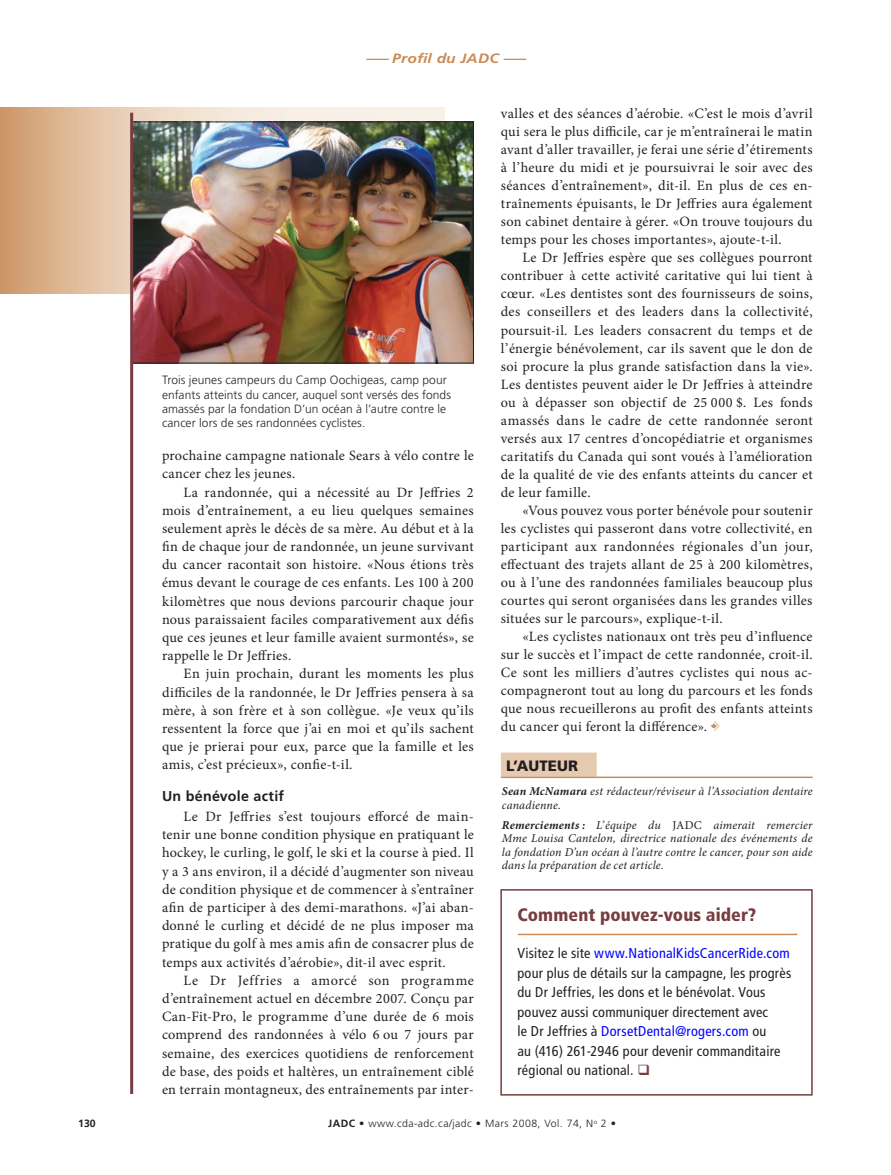
<style>
.page{position:relative;width:891px;height:1175px;background:#fff}
.page>*{position:absolute;margin:0;border:0;box-sizing:border-box;transform-origin:0 0}
._2-body_frutiger{font:900 condensed 18px "Frutiger LT Std";letter-spacing:.005em;color:#773d40}
._1_-_THE_AUTHOR__hea{font:900 15px "Frutiger LT Std";letter-spacing:.01em;color:#231f20}
._1-body_minion_fr{font:14.25px/18px "Minion Pro";letter-spacing:.015em;color:#231f20;text-align:justify}
._2-body_frutiger-2{font:condensed 14.25px/19.5px "Frutiger LT Std";letter-spacing:.015em;color:#231f20}
._1_-Subheads{font:700 14.25px "Frutiger LT Std";letter-spacing:.015em;color:#231f20}
.t1{font:italic 700 13.5px "Frutiger LT Std";letter-spacing:.015em;color:#c98c58;scale:1.15 1}
._1_-Author_info_blur{font:italic 12px/13.5px "Minion Pro";letter-spacing:.015em;color:#231f20}
._1_-captions{font:300 12px/14.4px "Frutiger LT Std";letter-spacing:.005em;color:#262324}
.t2{font:300 10.5px "Frutiger LT Std";letter-spacing:.04em;color:#231f20}
.t3{font:700 10.5px "Frutiger LT Std";color:#231f20}
.s1{font-family:"CDA";color:#c98c58}
.s2{font-weight:700}
.s3{font-style:normal}
.s4{color:#00f}
.s5{color:#773d40}
</style>
<div class="page">
<svg style="left:0;top:107px;width:445px;height:186px;background:#debc9d"></svg>
<img style="left:134px;top:124px;width:338px;height:237px">
<div style="left:132px;top:122px;width:342px;height:241px;border:1px solid #231f20"></div>
<div style="left:500px;top:889px;width:313px;height:206px;border:2px solid #773d40"></div>
<hr style="left:518px;top:933px;width:279px;height:2px;background:#c98c58">
<div style="left:501px;top:752px;width:96px;height:24px;background:#e6caaf"></div>
<hr style="left:501px;top:776px;width:312px;height:2px;background:#c98c58">
<hr style="left:130px;top:113px;width:3px;height:981px;background:#773d40">
<p class="t1" style="left:366px;top:51px;width:141px">––– Profil du JADC –––</p>
<p class="_1_-captions" style="left:162px;top:373px;width:291px">Trois jeunes campeurs du Camp Oochigeas, camp pour enfants atteints du cancer, auquel sont versés des fonds amassés par la fondation D’un océan à l’autre contre le cancer lors de ses randonnées cyclistes.</p>
<p class="_1-body_minion_fr" style="left:162px;top:446px;width:313px">prochaine campagne nationale Sears à vélo contre le cancer chez les jeunes.</p>
<p class="_1-body_minion_fr" style="left:162px;top:483px;width:313px;text-indent:22px">La randonnée, qui a nécessité au Dr Jeffries 2 mois d’entraînement, a eu lieu quelques semaines seulement après le décès de sa mère. Au début et à la fin de chaque jour de randonnée, un jeune survivant du cancer racontait son histoire. «Nous étions très émus devant le courage de ces enfants. Les 100 à 200 kilomètres que nous devions parcourir chaque jour nous paraissaient faciles comparativement aux défis que ces jeunes et leur famille avaient surmontés», se rappelle le Dr Jeffries.</p>
<p class="_1-body_minion_fr" style="left:162px;top:665px;width:313px;text-indent:22px">En juin prochain, durant les moments les plus difficiles de la randonnée, le Dr Jeffries pensera à sa mère, à son frère et à son collègue. «Je veux qu’ils ressentent la force que j’ai en moi et qu’ils sachent que je prierai pour eux, parce que la famille et les amis, c’est précieux», confie-t-il.</p>
<p class="_1_-Subheads" style="left:162px;top:788px;width:124px">Un bénévole actif</p>
<p class="_1-body_minion_fr" style="left:162px;top:807px;width:313px;text-indent:22px">Le Dr Jeffries s’est toujours efforcé de main&shy;tenir une bonne condition physique en pratiquant le hockey, le curling, le golf, le ski et la course à pied. Il y a 3 ans environ, il a décidé d’augmenter son niveau de condition physique et de commencer à s’entraîner afin de participer à des demi-marathons. «J’ai aban&shy;donné le curling et décidé de ne plus imposer ma pratique du golf à mes amis afin de consacrer plus de temps aux activités d’aérobie», dit-il avec esprit.</p>
<p class="_1-body_minion_fr" style="left:162px;top:971px;width:313px;text-indent:22px">Le Dr Jeffries a amorcé son programme d’entraînement actuel en décembre 2007. Conçu par Can-Fit-Pro, le programme d’une durée de 6 mois comprend des randonnées à vélo 6 ou 7 jours par semaine, des exercices quotidiens de renforcement de base, des poids et haltères, un entraînement ciblé en terrain montagneux, des entraînements par inter-</p>
<p class="_1-body_minion_fr" style="left:501px;top:105px;width:313px">valles et des séances d’aérobie. «C’est le mois d’avril qui sera le plus difficile, car je m’entraînerai le matin avant d’aller travailler, je ferai une série d’étirements à l’heure du midi et je poursuivrai le soir avec des séances d’entraînement», dit-il. En plus de ces en&shy;traînements épuisants, le Dr Jeffries aura également son cabinet dentaire à gérer. «On trouve toujours du temps pour les choses importantes», ajoute-t-il.</p>
<p class="_1-body_minion_fr" style="left:501px;top:249px;width:313px;text-indent:22px">Le Dr Jeffries espère que ses collègues pourront contribuer à cette activité caritative qui lui tient à cœur. «Les dentistes sont des fournisseurs de soins, des conseillers et des leaders dans la collectivité, poursuit-il. Les leaders consacrent du temps et de l’énergie bénévolement, car ils savent que le don de soi procure la plus grande satisfaction dans la vie».<br>Les dentistes peuvent aider le Dr Jeffries à atteindre ou à dépasser son objectif de 25 000 $. Les fonds amassés dans le cadre de cette randonnée seront versés aux 17 centres d’oncopédiatrie et organismes caritatifs du Canada qui sont voués à l’amélioration de la qualité de vie des enfants atteints du cancer et de leur famille.</p>
<p class="_1-body_minion_fr" style="left:501px;top:501px;width:313px;text-indent:22px">«Vous pouvez vous porter bénévole pour soutenir les cyclistes qui passeront dans votre collectivité, en participant aux randonnées régionales d’un jour, effectuant des trajets allant de 25 à 200 kilomètres, ou à l’une des randonnées familiales beaucoup plus courtes qui seront organisées dans les grandes villes situées sur le parcours», explique-t-il.</p>
<p class="_1-body_minion_fr" style="left:501px;top:627px;width:313px;text-indent:22px">«Les cyclistes nationaux ont très peu d’influence sur le succès et l’impact de cette randonnée, croit-il.<br>Ce sont les milliers d’autres cyclistes qui nous ac&shy;compagneront tout au long du parcours et les fonds que nous recueillerons au profit des enfants atteints du cancer qui feront la différence». <span class="s1">a</span></p>
<p class="_1_-_THE_AUTHOR__hea" style="left:506px;top:757px;width:74px">L’AUTEUR</p>
<p class="_1_-Author_info_blur" style="left:502px;top:785px;width:312px"><span class="s2">Sean McNamara</span> est rédacteur/réviseur à l’Association dentaire canadienne.</p>
<p class="_1_-Author_info_blur" style="left:502px;top:818px;width:312px;text-align:justify"><span class="s2">Remerciements :</span> L’équipe du <span class="s3">JADC</span> aimerait remercier Mme Louisa Cantelon, directrice nationale des événements de la fondation D’un océan à l’autre contre le cancer, pour son aide dans la préparation de cet article.</p>
<p class="_2-body_frutiger" style="left:518px;top:903px;width:240px">Comment pouvez-vous aider?</p>
<p class="_2-body_frutiger-2" style="left:518px;top:943px;width:275px">Visitez le site <span class="s4">www.NationalKidsCancerRide.com </span>pour plus de détails sur la campagne, les progrès du Dr Jeffries, les dons et le bénévolat. Vous pouvez aussi communiquer directement avec<br>le Dr Jeffries à <span class="s4">DorsetDental@rogers.com</span> ou<br>au (416) 261-2946 pour devenir commanditaire régional ou national. <span class="s5">❑</span></p>
<p class="t3" style="left:78px;top:1117px;width:19px">130</p>
<p class="t2" style="left:328px;top:1117px;width:289px"><span class="s2">JADC •</span> www.cda-adc.ca/jadc • Mars 2008, Vol. 74, N<sup>o</sup> 2 •</p>
</div>
